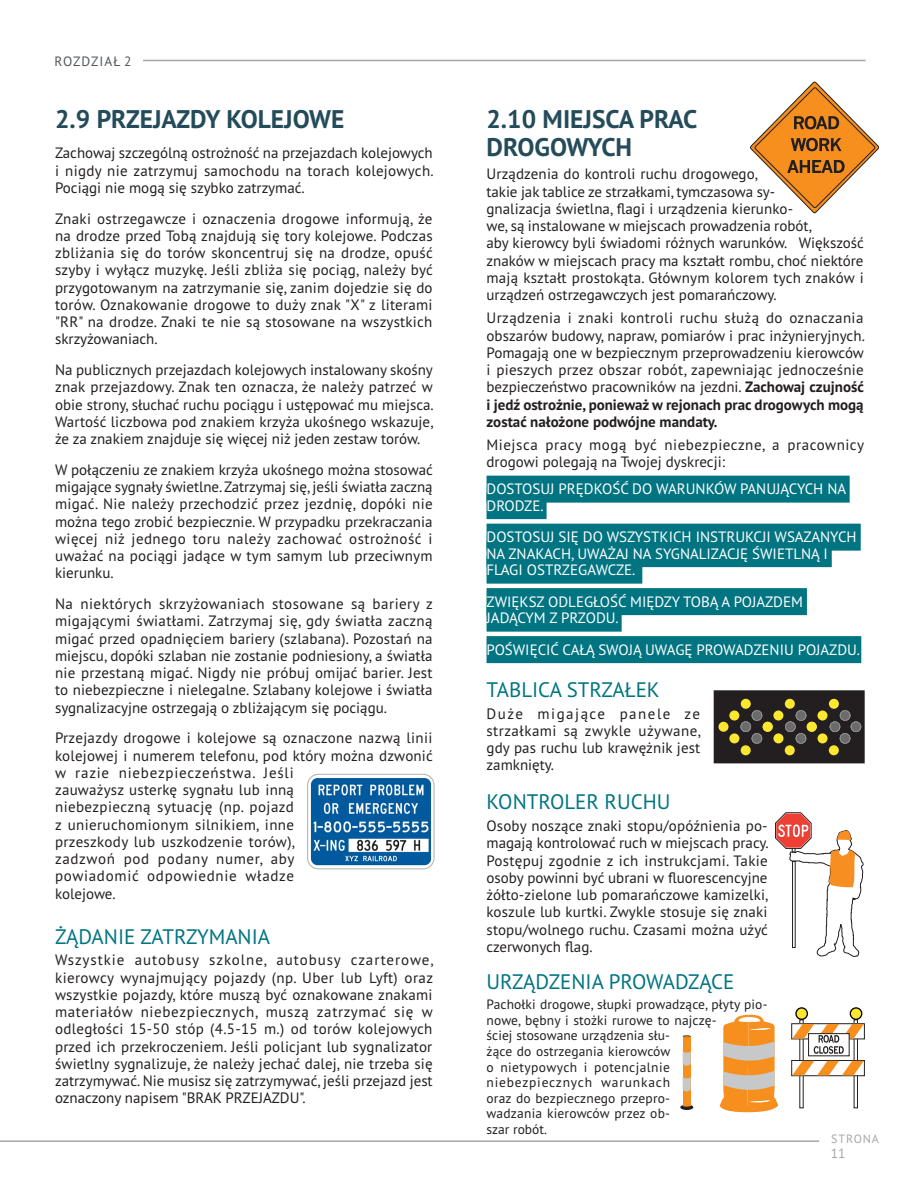
<style>
.page{position:relative;width:918px;height:1188px;background:#fff}
.page>*{position:absolute;margin:0;border:0;box-sizing:border-box;transform-origin:0 0}
.Sub1{font:700 25.5px/28.5px "PT Sans Pro";color:#244b5a}
.Sub2_less_space{font:21px "PT Sans Pro";color:#007481}
.Body{font:15px/17.2px "PT Sans Pro";color:#231f20;text-align:justify}
.Body-2{font:15px/17.2px "PT Sans Pro";letter-spacing:.02em;color:#231f20}
.white_with_teal_high{font:15px/16.5px "PT Sans Pro";color:#fff}
.Body-3{font:15px/17.2px "PT Sans Pro";letter-spacing:.025em;color:#231f20}
.Body-4{font:13.5px/15.6px "PT Sans Pro";letter-spacing:.01em;color:#231f20}
.t1{font:13.5px "PT Sans Pro";letter-spacing:.08em;color:#52555b}
.t2{font:13.5px "PT Sans Pro";color:#a7a7aa}
.t3{font:12px "PT Sans Pro";letter-spacing:.08em;color:#a7a7aa}
.s1{font-weight:700}
</style>
<div class="page">
<hr style="left:67px;top:60px;width:799px;height:1px;background:#a7a7aa">
<hr style="left:0;top:1140px;width:819px;height:2px;background:#a7a7aa">
<div style="left:54px;top:55px;width:89px;height:24px;background:#fff"></div>
<div style="left:487px;top:476px;width:363px;height:27px;background:#007481"></div>
<div style="left:487px;top:492px;width:60px;height:27px;background:#007481"></div>
<div style="left:487px;top:524px;width:374px;height:27px;background:#007481"></div>
<div style="left:487px;top:540px;width:345px;height:27px;background:#007481"></div>
<div style="left:487px;top:557px;width:155px;height:27px;background:#007481"></div>
<div style="left:487px;top:588px;width:320px;height:27px;background:#007481"></div>
<div style="left:487px;top:605px;width:135px;height:27px;background:#007481"></div>
<div style="left:487px;top:636px;width:374px;height:27px;background:#007481"></div>
<img style="left:309px;top:774px;width:125px;height:95px">
<div style="left:307px;top:774px;width:127px;height:95px;border:1px solid #b1b1b1;border-radius:11px"></div>
<svg style="left:750px;top:82px;width:129px;height:131px"></svg>
<svg style="left:714px;top:690px;width:151px;height:73px;background:#423d2a"></svg>
<svg style="left:680px;top:1105px;width:13px;height:5px"></svg>
<div style="left:683px;top:1036px;width:8px;height:70px;background:#f68f1e"></div>
<svg style="left:683px;top:1035px;width:8px;height:2px"></svg>
<svg style="left:683px;top:1051px;width:8px;height:15px"></svg>
<svg style="left:683px;top:1077px;width:8px;height:15px"></svg>
<svg style="left:799px;top:1020px;width:5px;height:88px"></svg>
<svg style="left:854px;top:1020px;width:4px;height:88px"></svg>
<div style="left:791px;top:1023px;width:74px;height:16px;border:1px solid #231f20"></div>
<div style="left:791px;top:1060px;width:74px;height:16px;border:1px solid #231f20"></div>
<svg style="left:792px;top:1061px;width:72px;height:14px"></svg>
<svg style="left:808px;top:1054px;width:41px;height:2px"></svg>
<svg style="left:792px;top:1024px;width:72px;height:30px"></svg>
<div style="left:796px;top:1008px;width:11px;height:11px;background:#fce730;border-radius:50%"></div>
<div style="left:795px;top:1007px;width:13px;height:13px;border:1px solid #000;border-radius:50%"></div>
<svg style="left:850px;top:1008px;width:12px;height:11px"></svg>
<div style="left:850px;top:1007px;width:12px;height:13px;border:1px solid #000;border-radius:50%"></div>
<svg style="left:719px;top:1015px;width:59px;height:97px"></svg>
<svg style="left:775px;top:813px;width:88px;height:144px"></svg>
<p class="t1" style="left:55px;top:52px;width:78px">ROZDZIAŁ 2</p>
<p class="Sub1" style="left:55px;top:104px;width:291px">2.9 PRZEJAZDY KOLEJOWE</p>
<p class="Body" style="left:55px;top:144px;width:380px">Zachowaj szczególną ostrożność na przejazdach kolejowych i nigdy nie zatrzymuj samochodu na torach kolejowych.<br>Pociągi nie mogą się szybko zatrzymać.</p>
<p class="Body" style="left:55px;top:209px;width:379px">Znaki ostrzegawcze i oznaczenia drogowe informują, że na drodze przed Tobą znajdują się tory kolejowe. Podczas zbliżania się do torów skoncentruj się na drodze, opuść szyby i wyłącz muzykę. Jeśli zbliża się pociąg, należy być przygotowanym na zatrzymanie się, zanim dojedzie się do torów. Oznakowanie drogowe to duży znak "X" z literami "RR" na drodze. Znaki te nie są stosowane na wszystkich skrzyżowaniach.</p>
<p class="Body" style="left:55px;top:361px;width:380px">Na publicznych przejazdach kolejowych instalowany skośny znak przejazdowy. Znak ten oznacza, że należy patrzeć w obie strony, słuchać ruchu pociągu i ustępować mu miejsca.<br>Wartość liczbowa pod znakiem krzyża ukośnego wskazuje, że za znakiem znajduje się więcej niż jeden zestaw torów.</p>
<p class="Body" style="left:55px;top:461px;width:379px">W połączeniu ze znakiem krzyża ukośnego można stosować migające sygnały świetlne. Zatrzymaj się, jeśli światła zaczną migać. Nie należy przechodzić przez jezdnię, dopóki nie można tego zrobić bezpiecznie. W przypadku przekraczania więcej niż jednego toru należy zachować ostrożność i uważać na pociągi jadące w tym samym lub przeciwnym kierunku.</p>
<p class="Body" style="left:55px;top:595px;width:379px">Na niektórych skrzyżowaniach stosowane są bariery z migającymi światłami. Zatrzymaj się, gdy światła zaczną migać przed opadnięciem bariery (szlabana). Pozostań na miejscu, dopóki szlaban nie zostanie podniesiony, a światła nie przestaną migać. Nigdy nie próbuj omijać barier. Jest to niebezpieczne i nielegalne. Szlabany kolejowe i światła sygnalizacyjne ostrzegają o zbliżającym się pociągu.</p>
<p class="Body-2" style="left:55px;top:729px;width:379px">Przejazdy drogowe i kolejowe są oznaczone nazwą linii kolejowej i numerem telefonu, pod który można dzwonić w razie niebezpieczeństwa. Jeśli<br>zauważysz usterkę sygnału lub inną<br>niebezpieczną sytuację (np. pojazd<br>z unieruchomionym silnikiem, inne<br>przeszkody lub uszkodzenie torów),<br>zadzwoń pod podany numer, aby<br>powiadomić odpowiednie władze<br>kolejowe.</p>
<p class="Sub2_less_space" style="left:55px;top:923px;width:217px">ŻĄDANIE ZATRZYMANIA</p>
<p class="Body" style="left:55px;top:951px;width:380px">Wszystkie autobusy szkolne, autobusy czarterowe, kierowcy wynajmujący pojazdy (np. Uber lub Lyft) oraz wszystkie pojazdy, które muszą być oznakowane znakami materiałów niebezpiecznych, muszą zatrzymać się w odległości 15-50 stóp (4.5-15 m.) od torów kolejowych przed ich przekroczeniem. Jeśli policjant lub sygnalizator świetlny sygnalizuje, że należy jechać dalej, nie trzeba się zatrzymywać. Nie musisz się zatrzymywać, jeśli przejazd jest oznaczony napisem "BRAK PRZEJAZDU".</p>
<p class="Sub1" style="left:487px;top:104px;width:212px">2.10 MIEJSCA PRAC<br>DROGOWYCH</p>
<p class="Body" style="left:487px;top:165px;width:379px;text-align:left">Urządzenia do kontroli ruchu drogowego,<br>takie jak tablice ze strzałkami, tymczasowa sy-<br>gnalizacja świetlna, flagi i urządzenia kierunko-<br>we, są instalowane w miejscach prowadzenia robót,<br>aby kierowcy byli świadomi różnych warunków. Większość znaków w miejscach pracy ma kształt rombu, choć niektóre mają kształt prostokąta. Głównym kolorem tych znaków i urządzeń ostrzegawczych jest pomarańczowy.</p>
<p class="Body" style="left:487px;top:309px;width:380px">Urządzenia i znaki kontroli ruchu służą do oznaczania obszarów budowy, napraw, pomiarów i prac inżynieryjnych.<br>Pomagają one w bezpiecznym przeprowadzeniu kierowców i pieszych przez obszar robót, zapewniając jednocześnie bezpieczeństwo pracowników na jezdni. <span class="s1">Zachowaj czujność i jedź ostrożnie, ponieważ w rejonach prac drogowych mogą zostać nałożone podwójne mandaty.</span></p>
<p class="Body-3" style="left:487px;top:436px;width:379px">Miejsca pracy mogą być niebezpieczne, a pracownicy drogowi polegają na Twojej dyskrecji:</p>
<p class="white_with_teal_high" style="left:487px;top:480px;width:361px">DOSTOSUJ PRĘDKOŚĆ DO WARUNKÓW PANUJĄCYCH NA<br>DRODZE.</p>
<p class="white_with_teal_high" style="left:487px;top:528px;width:372px">DOSTOSUJ SIĘ DO WSZYSTKICH INSTRUKCJI WSAZANYCH<br>NA ZNAKACH, UWAŻAJ NA SYGNALIZACJĘ ŚWIETLNĄ I<br>FLAGI OSTRZEGAWCZE.</p>
<p class="white_with_teal_high" style="left:487px;top:593px;width:318px">ZWIĘKSZ ODLEGŁOŚĆ MIĘDZY TOBĄ A POJAZDEM<br>JADĄCYM Z PRZODU.</p>
<p class="white_with_teal_high" style="left:487px;top:641px;width:375px">POŚWIĘCIĆ CAŁĄ SWOJĄ UWAGĘ PROWADZENIU POJAZDU.</p>
<p class="Sub2_less_space" style="left:487px;top:676px;width:175px">TABLICA STRZAŁEK</p>
<p class="Body" style="left:487px;top:704px;width:216px">Duże migające panele ze strzałkami są zwykle używane, gdy pas ruchu lub krawężnik jest zamknięty.</p>
<p class="Sub2_less_space" style="left:487px;top:788px;width:186px">KONTROLER RUCHU</p>
<p class="Body" style="left:487px;top:817px;width:284px">Osoby noszące znaki stopu/opóźnienia po&shy;magają kontrolować ruch w miejscach pracy.<br>Postępuj zgodnie z ich instrukcjami. Takie osoby powinni być ubrani w fluorescencyjne żółto-zielone lub pomarańczowe kamizelki, koszule lub kurtki. Zwykle stosuje się znaki stopu/wolnego ruchu. Czasami można użyć czerwonych flag.</p>
<p class="Sub2_less_space" style="left:487px;top:968px;width:249px">URZĄDZENIA PROWADZĄCE</p>
<p class="Body-4" style="left:487px;top:997px;width:283px">Pachołki drogowe, słupki prowadzące, płyty pio&shy;nowe, bębny i stożki rurowe to najczę-<br>ściej stosowane urządzenia słu-<br>żące do ostrzegania kierowców<br>o nietypowych i potencjalnie niebezpiecznych warunkach<br>oraz do bezpiecznego przepro-<br>wadzania kierowców przez ob-<br>szar robót.</p>
<p class="t3" style="left:831px;top:1131px;width:49px">STRONA</p>
<p class="t2" style="left:831px;top:1145px;width:16px">11</p>
</div>
